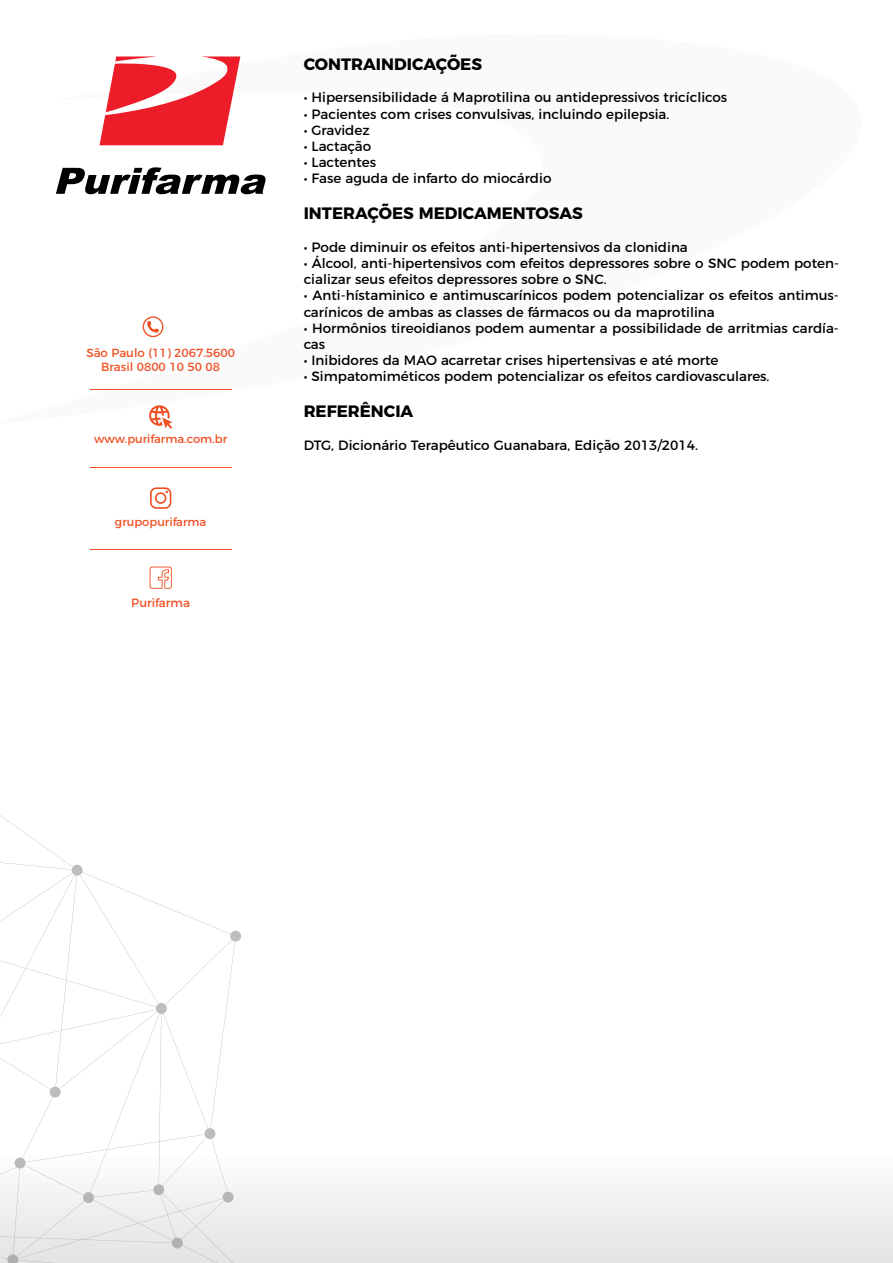
<style>
.page{position:relative;width:893px;height:1263px;background:#fff}
.page>*{position:absolute;margin:0;border:0;box-sizing:border-box;transform-origin:0 0}
.t1{font:700 16.5px "Montserrat";color:#000}
.t2{font:13.5px/16.2px "Montserrat";color:#000}
.t3{font:12px "Montserrat";color:#ef5024}
.t4{font:11.85px/14.4px "Montserrat";color:#ef5024;text-align:center}
.t5{font:11.55px "Montserrat";color:#ef5024}
</style>
<div class="page">
<svg style="left:0;top:815px;width:241px;height:336px"></svg>
<div style="left:0;top:1151px;width:893px;height:112px;background:linear-gradient(to bottom,#fdfdfd,#e2e2e3)"></div>
<svg style="left:150px;top:487px;width:21px;height:22px"></svg>
<svg style="left:150px;top:567px;width:22px;height:22px"></svg>
<hr style="left:90px;top:389px;width:141px;height:1px;background:#ef5024">
<hr style="left:90px;top:467px;width:141px;height:1px;background:#ef5024">
<hr style="left:90px;top:549px;width:141px;height:1px;background:#ef5024">
<svg style="left:100px;top:56px;width:140px;height:89px"></svg>
<svg style="left:56px;top:167px;width:210px;height:27px"></svg>
<svg style="left:143px;top:316px;width:20px;height:21px"></svg>
<svg style="left:149px;top:405px;width:23px;height:24px"></svg>
<p class="t4" style="left:86px;top:344px;width:150px">São Paulo (11) 2067.5600<br>Brasil 0800 10 50 08</p>
<p class="t5" style="left:94px;top:430px;width:135px">www.purifarma.com.br</p>
<p class="t5" style="left:115px;top:513px;width:93px">grupopurifarma</p>
<p class="t3" style="left:131px;top:593px;width:60px">Purifarma</p>
<p class="t1" style="left:304px;top:51px;width:180px">CONTRAINDICAÇÕES</p>
<p class="t2" style="left:304px;top:88px;width:425px">• Hipersensibilidade á Maprotilina ou antidepressivos tricíclicos</p>
<p class="t2" style="left:304px;top:105px;width:367px">• Pacientes com crises convulsivas, incluindo epilepsia.</p>
<p class="t2" style="left:304px;top:121px;width:67px">• Gravidez</p>
<p class="t2" style="left:304px;top:137px;width:69px">• Lactação</p>
<p class="t2" style="left:304px;top:153px;width:74px">• Lactentes</p>
<p class="t2" style="left:304px;top:169px;width:249px">• Fase aguda de infarto do miocárdio</p>
<p class="t1" style="left:304px;top:200px;width:281px">INTERAÇÕES MEDICAMENTOSAS</p>
<p class="t2" style="left:304px;top:238px;width:386px">• Pode diminuir os efeitos anti-hipertensivos da clonidina</p>
<p class="t2" style="left:304px;top:254px;width:537px">• Álcool, anti-hipertensivos com efeitos depressores sobre o SNC podem poten&shy;cializar seus efeitos depressores sobre o SNC.</p>
<p class="t2" style="left:304px;top:286px;width:537px">• Anti-hístaminico e antimuscarínicos podem potencializar os efeitos antimus&shy;carínicos de ambas as classes de fármacos ou da maprotilina</p>
<p class="t2" style="left:304px;top:319px;width:537px">• Hormônios tireoidianos podem aumentar a possibilidade de arritmias cardía&shy;cas</p>
<p class="t2" style="left:304px;top:351px;width:416px">• Inibidores da MAO acarretar crises hipertensivas e até morte</p>
<p class="t2" style="left:304px;top:367px;width:467px">• Simpatomiméticos podem potencializar os efeitos cardiovasculares.</p>
<p class="t1" style="left:304px;top:398px;width:111px">REFERÊNCIA</p>
<p class="t2" style="left:304px;top:436px;width:396px">DTG, Dicionário Terapêutico Guanabara, Edição 2013/2014.</p>
</div>
